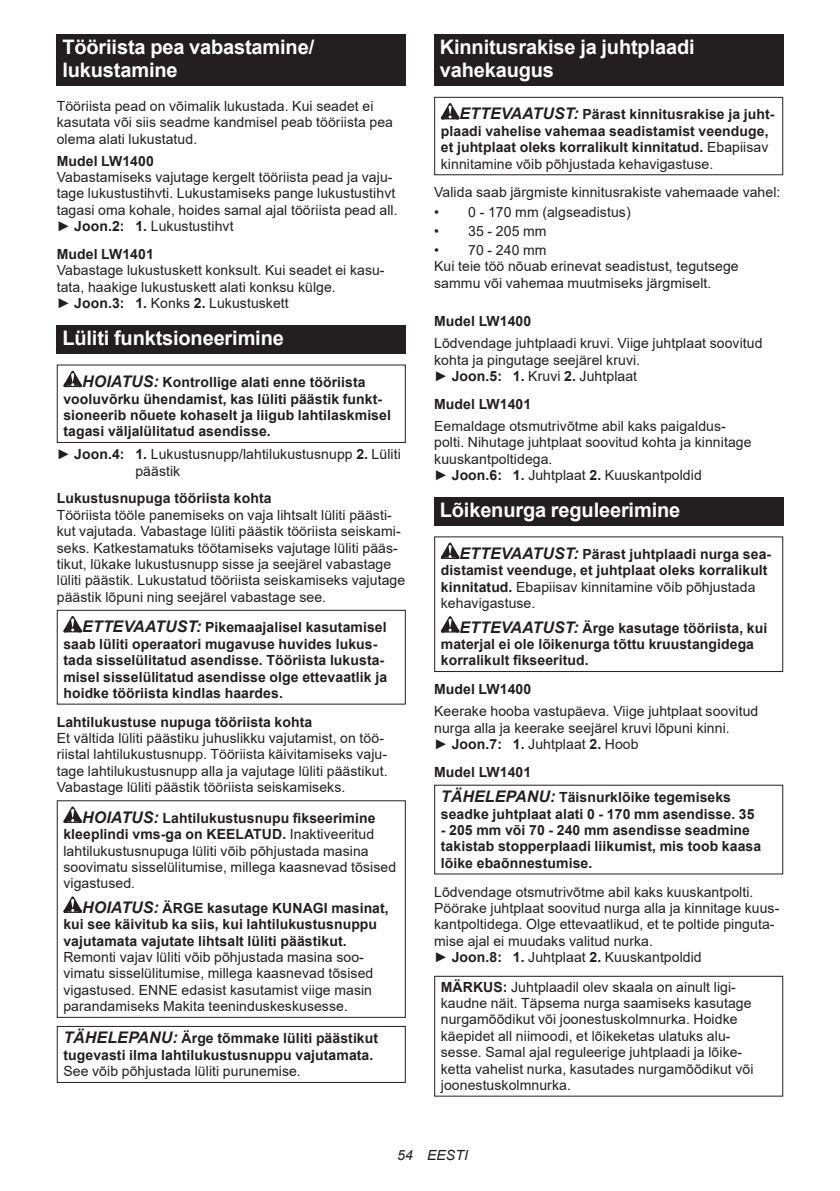
<style>
.page{position:relative;width:840px;height:1191px;background:#fff}
.page>*{position:absolute;margin:0;border:0;box-sizing:border-box;transform-origin:0 0}
.t1{font:700 20px/23.4px "Arial";letter-spacing:-.01em;color:#fff}
.t2{font:14px/16.4px "Arial";letter-spacing:.005em;color:#231f20}
.t3{font:700 14px/16.4px "Arial";letter-spacing:.005em;color:#231f20}
.t4{font:italic 14px "Arial";letter-spacing:.005em;color:#231f20}
.s1{font-weight:700}
.s2{font-style:italic;font-size:16px}
.s3{font-weight:700;font-style:italic;font-size:16px}
.s4{font-weight:400}
</style>
<div class="page">
<div style="left:57px;top:34px;width:348px;height:52px;background:#231f20"></div>
<div style="left:57px;top:325px;width:348px;height:28px;background:#231f20"></div>
<svg style="left:63px;top:371px;width:19px;height:16px"></svg>
<div style="left:57px;top:364px;width:348px;height:79px;border:1px solid #231f20"></div>
<svg style="left:63px;top:616px;width:19px;height:16px"></svg>
<div style="left:57px;top:610px;width:348px;height:94px;border:1px solid #231f20"></div>
<svg style="left:63px;top:806px;width:19px;height:17px"></svg>
<svg style="left:63px;top:896px;width:19px;height:17px"></svg>
<div style="left:57px;top:1026px;width:348px;height:57px;border:1px solid #231f20"></div>
<div style="left:434px;top:34px;width:348px;height:52px;background:#231f20"></div>
<svg style="left:440px;top:103px;width:19px;height:16px"></svg>
<div style="left:434px;top:97px;width:348px;height:78px;border:1px solid #231f20"></div>
<div style="left:434px;top:497px;width:348px;height:28px;background:#231f20"></div>
<svg style="left:440px;top:542px;width:19px;height:17px"></svg>
<svg style="left:440px;top:616px;width:19px;height:16px"></svg>
<div style="left:434px;top:536px;width:348px;height:136px;border:1px solid #231f20"></div>
<div style="left:434px;top:975px;width:348px;height:121px;border:1px solid #231f20"></div>
<h1 class="t1" style="left:62px;top:36px;width:253px">Tööriista pea vabastamine/ lukustamine</h1>
<p class="t2" style="left:57px;top:98px;width:337px">Tööriista pead on võimalik lukustada. Kui seadet ei kasutata või siis seadme kandmisel peab tööriista pea olema alati lukustatud.</p>
<p class="t3" style="left:57px;top:153px;width:98px">Mudel LW1400</p>
<p class="t2" style="left:57px;top:169px;width:342px">Vabastamiseks vajutage kergelt tööriista pead ja vaju&shy;tage lukustustihvti. Lukustamiseks pange lukustustihvt tagasi oma kohale, hoides samal ajal tööriista pead all. ► <span class="s1">Joon.2: 1.</span> Lukustustihvt</p>
<p class="t3" style="left:57px;top:246px;width:98px">Mudel LW1401</p>
<p class="t2" style="left:57px;top:262px;width:329px">Vabastage lukustuskett konksult. Kui seadet ei kasu&shy;tata, haakige lukustuskett alati konksu külge.<br>► <span class="s1">Joon.3: 1.</span> Konks <span class="s1">2.</span> Lukustuskett</p>
<h1 class="t1" style="left:62px;top:326px;width:223px">Lüliti funktsioneerimine</h1>
<p class="t3" style="left:63px;top:374px;width:329px;text-indent:19px"><span class="s2">HOIATUS:</span> Kontrollige alati enne tööriista vooluvõrku ühendamist, kas lüliti päästik funkt&shy;sioneerib nõuete kohaselt ja liigub lahtilaskmisel tagasi väljalülitatud asendisse.</p>
<p class="t2" style="left:135px;top:446px;width:267px;text-indent:-79px">► <span class="s1">Joon.4: 1.</span> Lukustusnupp/lahtilukustusnupp <span class="s1">2.</span> Lüliti päästik</p>
<p class="t3" style="left:57px;top:490px;width:216px">Lukustusnupuga tööriista kohta</p>
<p class="t2" style="left:57px;top:506px;width:350px">Tööriista tööle panemiseks on vaja lihtsalt lüliti päästi&shy;kut vajutada. Vabastage lüliti päästik tööriista seiskami&shy;seks. Katkestamatuks töötamiseks vajutage lüliti pääs&shy;tikut, lükake lukustusnupp sisse ja seejärel vabastage lüliti päästik. Lukustatud tööriista seiskamiseks vajutage päästik lõpuni ning seejärel vabastage see.</p>
<p class="t3" style="left:63px;top:619px;width:325px;text-indent:19px"><span class="s2">ETTEVAATUST:</span> Pikemaajalisel kasutamisel saab lüliti operaatori mugavuse huvides lukus&shy;tada sisselülitatud asendisse. Tööriista lukusta&shy;misel sisselülitatud asendisse olge ettevaatlik ja hoidke tööriista kindlas haardes.</p>
<p class="t3" style="left:57px;top:713px;width:257px">Lahtilukustuse nupuga tööriista kohta</p>
<p class="t2" style="left:57px;top:730px;width:332px">Et vältida lüliti päästiku juhuslikku vajutamist, on töö&shy;riistal lahtilukustusnupp. Tööriista käivitamiseks vaju&shy;tage lahtilukustusnupp alla ja vajutage lüliti päästikut.<br>Vabastage lüliti päästik tööriista seiskamiseks.</p>
<p class="t2" style="left:63px;top:809px;width:334px;text-indent:19px"><span class="s3">HOIATUS:</span> <span class="s1">Lahtilukustusnupu fikseerimine kleeplindi vms-ga on KEELATUD.</span> Inaktiveeritud lahtilukustusnupuga lüliti võib põhjustada masina soovimatu sisselülitumise, millega kaasnevad tõsised vigastused.</p>
<p class="t3" style="left:63px;top:900px;width:327px;text-indent:19px"><span class="s2">HOIATUS:</span> ÄRGE kasutage KUNAGI masinat, kui see käivitub ka siis, kui lahtilukustusnuppu vajutamata vajutate lihtsalt lüliti päästikut.</p>
<p class="t2" style="left:63px;top:948px;width:311px">Remonti vajav lüliti võib põhjustada masina soo&shy;vimatu sisselülitumise, millega kaasnevad tõsised vigastused. ENNE edasist kasutamist viige masin parandamiseks Makita teeninduskeskusesse.</p>
<p class="t3" style="left:63px;top:1030px;width:316px"><span class="s2">TÄHELEPANU:</span> Ärge tõmmake lüliti päästikut tugevasti ilma lahtilukustusnuppu vajutamata.</p>
<p class="t2" style="left:63px;top:1063px;width:239px">See võib põhjustada lüliti purunemise.</p>
<h1 class="t1" style="left:439px;top:36px;width:256px">Kinnitusrakise ja juhtplaadi vahekaugus</h1>
<p class="t3" style="left:440px;top:106px;width:335px;text-indent:19px"><span class="s2">ETTEVAATUST:</span> Pärast kinnitusrakise ja juht&shy;plaadi vahelise vahemaa seadistamist veenduge, et juhtplaat oleks korralikult kinnitatud. <span class="s4">Ebapiisav kinnitamine võib põhjustada kehavigastuse.</span></p>
<p class="t2" style="left:434px;top:184px;width:347px">Valida saab järgmiste kinnitusrakiste vahemaade vahel:</p>
<p class="t2" style="left:434px;top:203px;width:198px">• 0 - 170 mm (algseadistus)</p>
<p class="t2" style="left:434px;top:222px;width:114px">• 35 - 205 mm</p>
<p class="t2" style="left:434px;top:242px;width:306px">• 70 - 240 mm<br>Kui teie töö nõuab erinevat seadistust, tegutsege sammu või vahemaa muutmiseks järgmiselt.</p>
<p class="t3" style="left:434px;top:313px;width:98px">Mudel LW1400</p>
<p class="t2" style="left:434px;top:335px;width:330px">Lõdvendage juhtplaadi kruvi. Viige juhtplaat soovitud kohta ja pingutage seejärel kruvi.<br>► <span class="s1">Joon.5: 1.</span> Kruvi <span class="s1">2.</span> Juhtplaat</p>
<p class="t3" style="left:434px;top:396px;width:98px">Mudel LW1401</p>
<p class="t2" style="left:434px;top:417px;width:318px">Eemaldage otsmutrivõtme abil kaks paigaldus&shy;polti. Nihutage juhtplaat soovitud kohta ja kinnitage kuuskantpoltidega.<br>► <span class="s1">Joon.6: 1.</span> Juhtplaat <span class="s1">2.</span> Kuuskantpoldid</p>
<h1 class="t1" style="left:439px;top:498px;width:242px">Lõikenurga reguleerimine</h1>
<p class="t3" style="left:440px;top:546px;width:332px;text-indent:19px"><span class="s2">ETTEVAATUST:</span> Pärast juhtplaadi nurga sea&shy;distamist veenduge, et juhtplaat oleks korralikult kinnitatud. <span class="s4">Ebapiisav kinnitamine võib põhjustada kehavigastuse.</span></p>
<p class="t3" style="left:440px;top:619px;width:328px;text-indent:19px"><span class="s2">ETTEVAATUST:</span> Ärge kasutage tööriista, kui materjal ei ole lõikenurga tõttu kruustangidega korralikult fikseeritud.</p>
<p class="t3" style="left:434px;top:681px;width:98px">Mudel LW1400</p>
<p class="t2" style="left:434px;top:703px;width:325px">Keerake hooba vastupäeva. Viige juhtplaat soovitud nurga alla ja keerake seejärel kruvi lõpuni kinni.<br>► <span class="s1">Joon.7: 1.</span> Juhtplaat <span class="s1">2.</span> Hoob</p>
<p class="t3" style="left:440px;top:759px;width:291px;line-height:25.6px;text-indent:-7px">Mudel LW1401<br><span class="s2">TÄHELEPANU:</span> Täisnurklõike tegemiseks</p>
<p class="t3" style="left:440px;top:805px;width:315px">seadke juhtplaat alati 0 - 170 mm asendisse. 35</p>
<p class="t3" style="left:440px;top:822px;width:322px">- 205 mm või 70 - 240 mm asendisse seadmine takistab stopperplaadi liikumist, mis toob kaasa lõike ebaõnnestumise.</p>
<p class="t2" style="left:434px;top:883px;width:346px">Lõdvendage otsmutrivõtme abil kaks kuuskantpolti.<br>Pöörake juhtplaat soovitud nurga alla ja kinnitage kuus&shy;kantpoltidega. Olge ettevaatlikud, et te poltide pinguta&shy;mise ajal ei muudaks valitud nurka.<br>► <span class="s1">Joon.8: 1.</span> Juhtplaat <span class="s1">2.</span> Kuuskantpoldid</p>
<p class="t2" style="left:440px;top:978px;width:314px"><span class="s1">MÄRKUS:</span> Juhtplaadil olev skaala on ainult ligi&shy;kaudne näit. Täpsema nurga saamiseks kasutage nurgamõõdikut või joonestuskolmnurka. Hoidke käepidet all niimoodi, et lõikeketas ulatuks alu&shy;sesse. Samal ajal reguleerige juhtplaadi ja lõike&shy;ketta vahelist nurka, kasutades nurgamõõdikut või joonestuskolmnurka.</p>
<p class="t4" style="left:397px;top:1146px;width:72px">54 EESTI</p>
</div>
